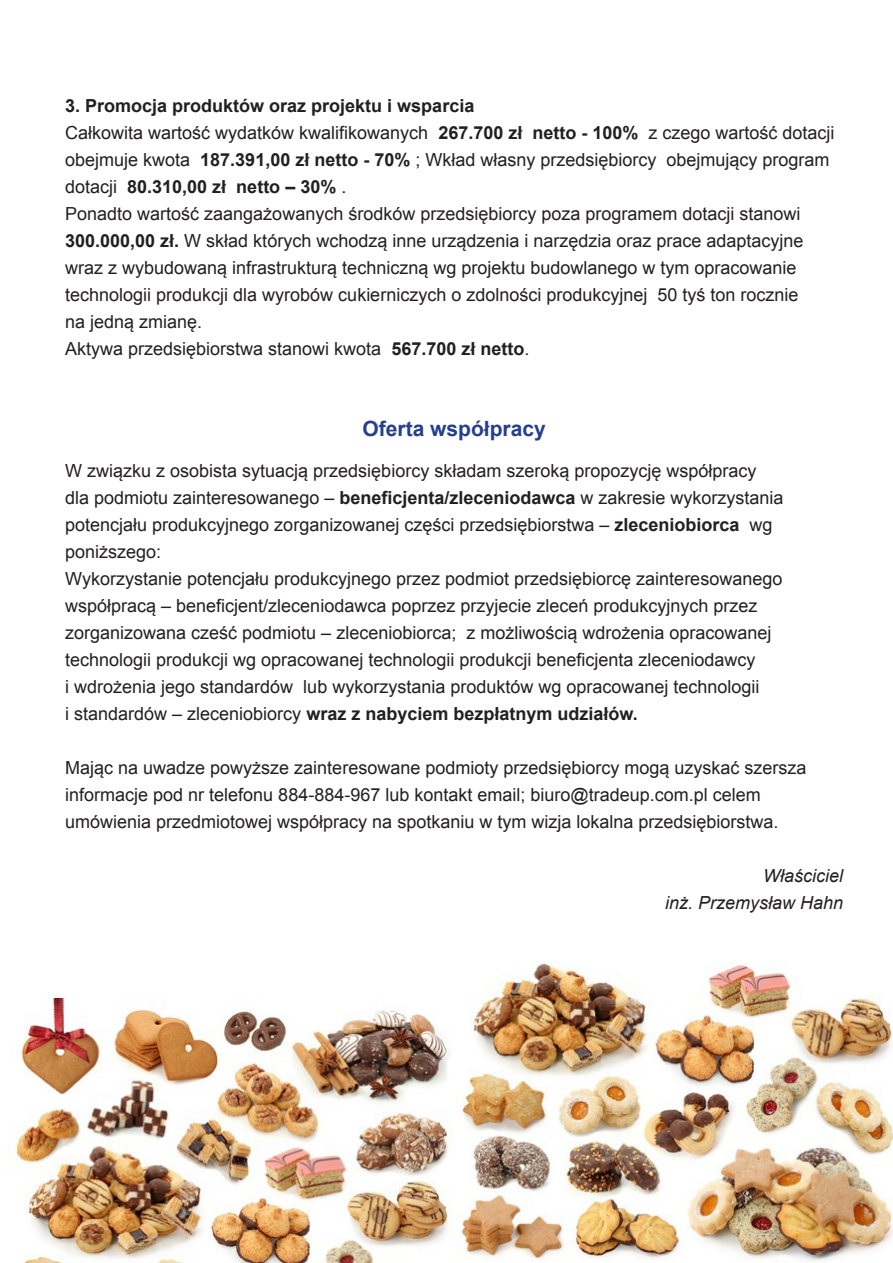
<style>
.page{position:relative;width:893px;height:1263px;background:#fff}
.page>*{position:absolute;margin:0;border:0;box-sizing:border-box;transform-origin:0 0}
.t1{font:700 21px "Arial";color:#253f8e}
.t2{font:18px/27px "Arial";color:#231f20}
.t3{font:700 18px "Arial";color:#231f20}
.t4{font:italic 18px "Arial";color:#231f20}
.s1{font-weight:700}
.s2{font-weight:400}
</style>
<div class="page">
<img style="left:460px;top:963px;width:433px;height:298px">
<img style="left:9px;top:998px;width:444px;height:265px">
<p class="t3" style="left:65px;top:94px;width:411px">3. Promocja produktów oraz projektu i wsparcia</p>
<p class="t2" style="left:65px;top:120px;width:771px">Całkowita wartość wydatków kwalifikowanych <span class="s1">267.700 zł netto - 100%</span> z czego wartość dotacji obejmuje kwota <span class="s1">187.391,00 zł netto - 70%</span> ; Wkład własny przedsiębiorcy obejmujący program dotacji <span class="s1">80.310,00 zł netto – 30%</span> .</p>
<p class="t2" style="left:65px;top:201px;width:740px">Ponadto wartość zaangażowanych środków przedsiębiorcy poza programem dotacji stanowi<br><span class="s1">300.000,00 zł.</span> W skład których wchodzą inne urządzenia i narzędzia oraz prace adaptacyjne wraz z wybudowaną infrastrukturą techniczną wg projektu budowlanego w tym opracowanie</p>
<p class="t2" style="left:65px;top:282px;width:735px">technologii produkcji dla wyrobów cukierniczych o zdolności produkcyjnej 50 tyś ton rocznie</p>
<p class="t2" style="left:65px;top:309px;width:139px">na jedną zmianę.</p>
<p class="t2" style="left:65px;top:336px;width:466px">Aktywa przedsiębiorstwa stanowi kwota <span class="s1">567.700 zł netto</span>.</p>
<p class="t1" style="left:363px;top:415px;width:185px">Oferta współpracy</p>
<p class="t2" style="left:65px;top:457px;width:693px">W związku z osobista sytuacją przedsiębiorcy składam szeroką propozycję współpracy</p>
<p class="t2" style="left:65px;top:484px;width:720px">dla podmiotu zainteresowanego – <span class="s1">beneficjenta/zleceniodawca</span> w zakresie wykorzystania potencjału produkcyjnego zorganizowanej części przedsiębiorstwa – <span class="s1">zleceniobiorca</span> wg poniższego:</p>
<p class="t2" style="left:65px;top:565px;width:719px">Wykorzystanie potencjału produkcyjnego przez podmiot przedsiębiorcę zainteresowanego współpracą – beneficjent/zleceniodawca poprzez przyjecie zleceń produkcyjnych przez</p>
<p class="t2" style="left:65px;top:619px;width:708px">zorganizowana cześć podmiotu – zleceniobiorca; z możliwością wdrożenia opracowanej</p>
<p class="t2" style="left:65px;top:646px;width:692px">technologii produkcji wg opracowanej technologii produkcji beneficjenta zleceniodawcy</p>
<p class="t2" style="left:65px;top:673px;width:696px">i wdrożenia jego standardów lub wykorzystania produktów wg opracowanej technologii</p>
<p class="t3" style="left:65px;top:702px;width:574px"><span class="s2">i standardów – zleceniobiorcy</span> wraz z nabyciem bezpłatnym udziałów.</p>
<p class="t2" style="left:65px;top:754px;width:743px">Mając na uwadze powyższe zainteresowane podmioty przedsiębiorcy mogą uzyskać szersza</p>
<p class="t2" style="left:65px;top:781px;width:697px">informacje pod nr telefonu 884-884-967 lub kontakt email; biuro@tradeup.com.pl celem</p>
<p class="t2" style="left:65px;top:808px;width:715px">umówienia przedmiotowej współpracy na spotkaniu w tym wizja lokalna przedsiębiorstwa.</p>
<p class="t4" style="left:763px;top:864px;width:81px">Właściciel</p>
<p class="t4" style="left:665px;top:891px;width:180px">inż. Przemysław Hahn</p>
</div>
